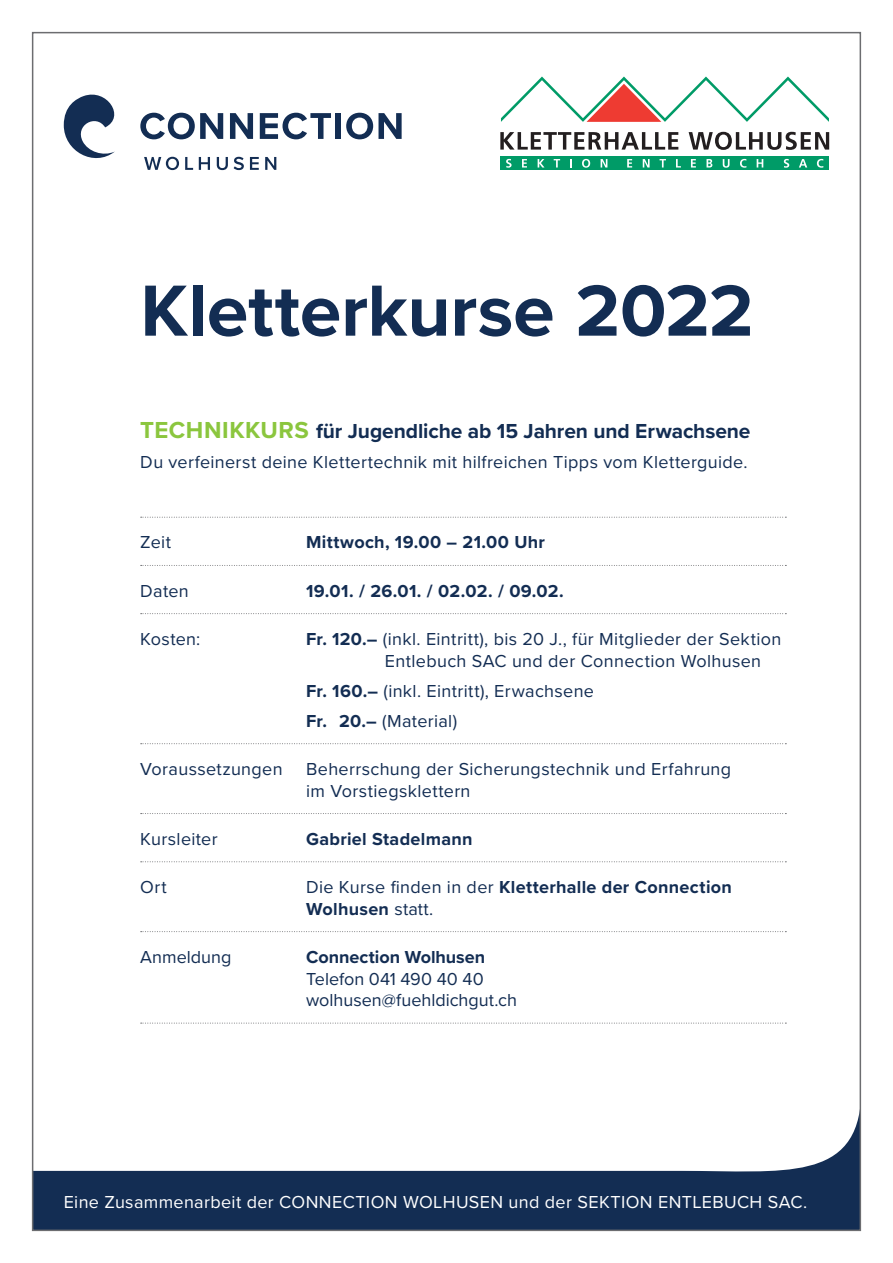
<style>
.page{position:relative;width:893px;height:1263px;background:#fff}
.page>*{position:absolute;margin:0;border:0;box-sizing:border-box;transform-origin:0 0}
.t1{font:700 75px "Proxima Nova";letter-spacing:-.005em;color:#132d53}
.t2{font:700 21px "Proxima Nova";letter-spacing:-.005em;color:#132d53}
.t3{font:18px/21.6px "Proxima Nova";letter-spacing:.02em;color:#132d53}
.t4{font:700 18px/21.6px "Proxima Nova";letter-spacing:.015em;color:#132d53}
.t5{font:18px "Proxima Nova";letter-spacing:.02em;color:#fff}
.t6{font:18px/21.6px "Proxima Nova";color:#132d53}
.s1{font-size:24px;color:#8bc63e}
.s2{font-weight:700}
.s3{font-weight:400}
</style>
<div class="page">
<svg style="left:501px;top:77px;width:328px;height:45px"></svg>
<svg style="left:500px;top:132px;width:178px;height:18px"></svg>
<svg style="left:689px;top:132px;width:140px;height:18px"></svg>
<div style="left:500px;top:157px;width:329px;height:13px;background:#009b67"></div>
<svg style="left:506px;top:159px;width:5px;height:9px"></svg>
<svg style="left:522px;top:159px;width:5px;height:9px"></svg>
<svg style="left:538px;top:159px;width:6px;height:9px"></svg>
<svg style="left:554px;top:159px;width:6px;height:9px"></svg>
<svg style="left:570px;top:159px;width:2px;height:9px"></svg>
<svg style="left:582px;top:159px;width:8px;height:9px"></svg>
<svg style="left:601px;top:159px;width:6px;height:9px"></svg>
<svg style="left:627px;top:159px;width:5px;height:9px"></svg>
<svg style="left:643px;top:159px;width:7px;height:9px"></svg>
<svg style="left:659px;top:159px;width:7px;height:9px"></svg>
<svg style="left:676px;top:159px;width:5px;height:9px"></svg>
<svg style="left:691px;top:159px;width:5px;height:9px"></svg>
<svg style="left:706px;top:159px;width:6px;height:9px"></svg>
<svg style="left:723px;top:159px;width:6px;height:9px"></svg>
<svg style="left:740px;top:159px;width:6px;height:9px"></svg>
<svg style="left:757px;top:159px;width:6px;height:9px"></svg>
<svg style="left:784px;top:159px;width:5px;height:9px"></svg>
<svg style="left:799px;top:159px;width:8px;height:9px"></svg>
<svg style="left:817px;top:159px;width:6px;height:9px"></svg>
<svg style="left:35px;top:1119px;width:823px;height:109px;fill:#132d53"></svg>
<svg style="left:64px;top:95px;width:51px;height:64px"></svg>
<svg style="left:140px;top:113px;width:83px;height:26px"></svg>
<svg style="left:230px;top:113px;width:23px;height:26px"></svg>
<svg style="left:260px;top:113px;width:71px;height:26px"></svg>
<div style="left:335px;top:113px;width:6px;height:26px;background:#132d53"></div>
<svg style="left:346px;top:113px;width:56px;height:26px"></svg>
<svg style="left:144px;top:157px;width:35px;height:13px"></svg>
<svg style="left:185px;top:157px;width:8px;height:13px"></svg>
<svg style="left:199px;top:157px;width:11px;height:13px"></svg>
<svg style="left:217px;top:157px;width:11px;height:13px"></svg>
<svg style="left:234px;top:157px;width:10px;height:13px"></svg>
<svg style="left:250px;top:157px;width:9px;height:13px"></svg>
<svg style="left:265px;top:157px;width:11px;height:13px"></svg>
<svg style="left:141px;top:517px;width:645px;height:1px"></svg>
<svg style="left:141px;top:565px;width:645px;height:1px"></svg>
<svg style="left:141px;top:613px;width:645px;height:1px"></svg>
<svg style="left:141px;top:743px;width:645px;height:1px"></svg>
<svg style="left:141px;top:813px;width:645px;height:1px"></svg>
<svg style="left:141px;top:861px;width:645px;height:1px"></svg>
<svg style="left:141px;top:931px;width:645px;height:1px"></svg>
<svg style="left:141px;top:1023px;width:645px;height:1px"></svg>
<h1 class="t1" style="left:140px;top:255px;width:615px">Kletterkurse 2022</h1>
<p class="t2" style="left:140px;top:415px;width:612px"><span class="s1">TECHNIKKURS</span> für Jugendliche ab 15 Jahren und Erwachsene</p>
<p class="t3" style="left:140px;top:450px;width:609px">Du verfeinerst deine Klettertechnik mit hilfreichen Tipps vom Kletterguide.</p>
<p class="t3" style="left:140px;top:531px;width:32px">Zeit</p>
<p class="t4" style="left:306px;top:531px;width:240px">Mittwoch, 19.00 – 21.00 Uhr</p>
<p class="t3" style="left:140px;top:579px;width:50px">Daten</p>
<p class="t4" style="left:306px;top:579px;width:259px">19.01. / 26.01. / 02.02. / 09.02.</p>
<p class="t3" style="left:140px;top:627px;width:62px">Kosten:</p>
<p class="t3" style="left:385px;top:627px;width:398px;text-indent:-79px"><span class="s2">Fr. 120.–</span> (inkl. Eintritt), bis 20 J., für Mitglieder der Sektion<br>Entlebuch SAC und der Connection Wolhusen</p>
<p class="t3" style="left:306px;top:675px;width:289px;line-height:30.2px"><span class="s2">Fr. 160.–</span> (inkl. Eintritt), Erwachsene<br><span class="s2">Fr. 20.–</span> (Material)</p>
<p class="t3" style="left:140px;top:757px;width:144px">Voraussetzungen</p>
<p class="t3" style="left:306px;top:757px;width:427px">Beherrschung der Sicherungstechnik und Erfahrung im Vorstiegsklettern</p>
<p class="t3" style="left:140px;top:827px;width:79px">Kursleiter</p>
<p class="t4" style="left:306px;top:827px;width:168px">Gabriel Stadelmann</p>
<p class="t3" style="left:140px;top:875px;width:28px">Ort</p>
<p class="t4" style="left:306px;top:876px;width:427px"><span class="s3">Die Kurse finden in der</span> Kletterhalle der Connection<br>Wolhusen <span class="s3">statt.</span></p>
<p class="t6" style="left:140px;top:945px;width:93px">Anmeldung</p>
<p class="t4" style="left:306px;top:946px;width:180px">Connection Wolhusen</p>
<p class="t6" style="left:306px;top:967px;width:212px">Telefon 041 490 40 40 wolhusen@fuehldichgut.ch</p>
<p class="t5" style="left:64px;top:1188px;width:745px">Eine Zusammenarbeit der CONNECTION WOLHUSEN und der SEKTION ENTLEBUCH SAC.</p>
</div>
